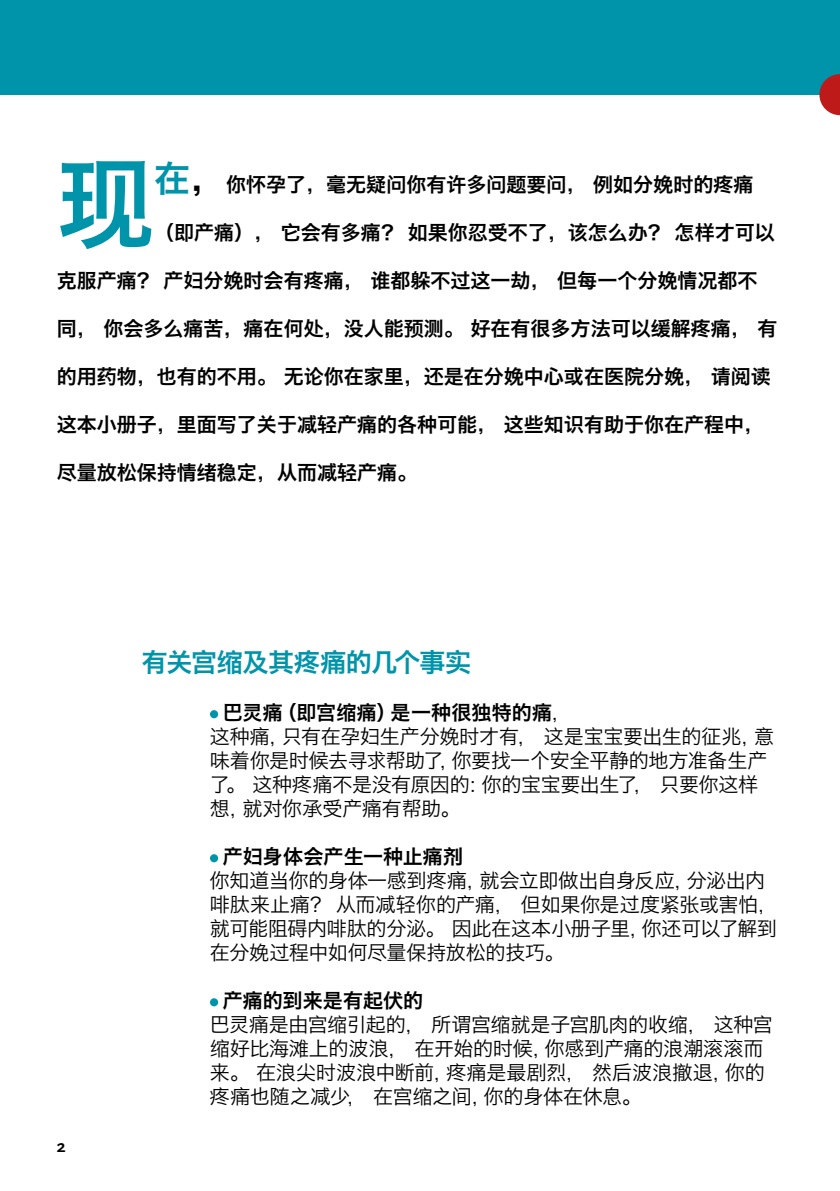
<style>
.page{position:relative;width:840px;height:1191px;background:#fff}
.page>*{position:absolute;margin:0;border:0;box-sizing:border-box;transform-origin:0 0}
.t1{font:97.2px "Hiragino Sans GB W6";color:#0094aa}
.t2{font:26px "Hiragino Sans GB W6";letter-spacing:-.02em;color:#0094aa}
.t3{font:20px/24px "Hiragino Sans GB W3";letter-spacing:-.015em;color:#000}
.t4{font:20px "Hiragino Sans GB W6";color:#000}
.t5{font:700 18px "Scala Sans";color:#000}
.s1{font-size:36px;color:#0094aa}
.s2{font-size:36px}
.s3{font-family:"Hiragino Sans GB W3"}
</style>
<div class="page">
<div style="left:0;top:0;width:839px;height:95px;background:#0094aa"></div>
<div style="left:210px;top:710px;width:8px;height:8px;background:#0094aa;border-radius:50%"></div>
<div style="left:210px;top:854px;width:8px;height:8px;background:#0094aa;border-radius:50%"></div>
<div style="left:210px;top:998px;width:8px;height:8px;background:#0094aa;border-radius:50%"></div>
<svg style="left:819px;top:74px;width:20px;height:41px"></svg>
<h1 class="t1" style="left:57px;top:140px;width:99px">现</h1>
<p class="t4" style="left:154px;top:171px;width:600px"><span class="s1">在</span><span class="s2">，</span>你怀孕了，毫无疑问你有许多问题要问， 例如分娩时的疼痛</p>
<p class="t4" style="left:154px;top:219px;width:621px">（即产痛）， 它会有多痛？ 如果你忍受不了，该怎么办？ 怎样才可以</p>
<p class="t4" style="left:57px;top:267px;width:701px">克服产痛？ 产妇分娩时会有疼痛， 谁都躲不过这一劫， 但每一个分娩情况都不</p>
<p class="t4" style="left:57px;top:315px;width:721px">同， 你会多么痛苦，痛在何处，没人能预测。 好在有很多方法可以缓解疼痛， 有</p>
<p class="t4" style="left:57px;top:363px;width:715px">的用药物，也有的不用。 无论你在家里，还是在分娩中心或在医院分娩， 请阅读</p>
<p class="t4" style="left:57px;top:411px;width:708px">这本小册子，里面写了关于减轻产痛的各种可能， 这些知识有助于你在产程中，</p>
<p class="t4" style="left:57px;top:459px;width:361px">尽量放松保持情绪稳定，从而减轻产痛。</p>
<p class="t5" style="left:57px;top:1136px;width:10px">2</p>
<h2 class="t2" style="left:142px;top:645px;width:330px">有关宫缩及其疼痛的几个事实</h2>
<p class="t4" style="left:222px;top:699px;width:350px">巴灵痛（即宫缩痛）是一种很独特的痛<span class="s3">，</span></p>
<p class="t3" style="left:210px;top:724px;width:565px">这种痛，只有在孕妇生产分娩时才有， 这是宝宝要出生的征兆，意味着你是时候去寻求帮助了，你要找一个安全平静的地方准备生产了。 这种疼痛不是没有原因的：你的宝宝要出生了， 只要你这样想，就对你承受产痛有帮助。</p>
<p class="t4" style="left:222px;top:843px;width:242px">产妇身体会产生一种止痛剂</p>
<p class="t3" style="left:210px;top:868px;width:569px">你知道当你的身体一感到疼痛，就会立即做出自身反应，分泌出内啡肽来止痛？ 从而减轻你的产痛， 但如果你是过度紧张或害怕，就可能阻碍内啡肽的分泌。 因此在这本小册子里，你还可以了解到在分娩过程中如何尽量保持放松的技巧。</p>
<p class="t4" style="left:222px;top:987px;width:202px">产痛的到来是有起伏的</p>
<p class="t3" style="left:210px;top:1012px;width:564px">巴灵痛是由宫缩引起的， 所谓宫缩就是子宫肌肉的收缩， 这种宫缩好比海滩上的波浪， 在开始的时候，你感到产痛的浪潮滚滚而来。 在浪尖时波浪中断前，疼痛是最剧烈， 然后波浪撤退，你的疼痛也随之减少， 在宫缩之间，你的身体在休息。</p>
</div>
